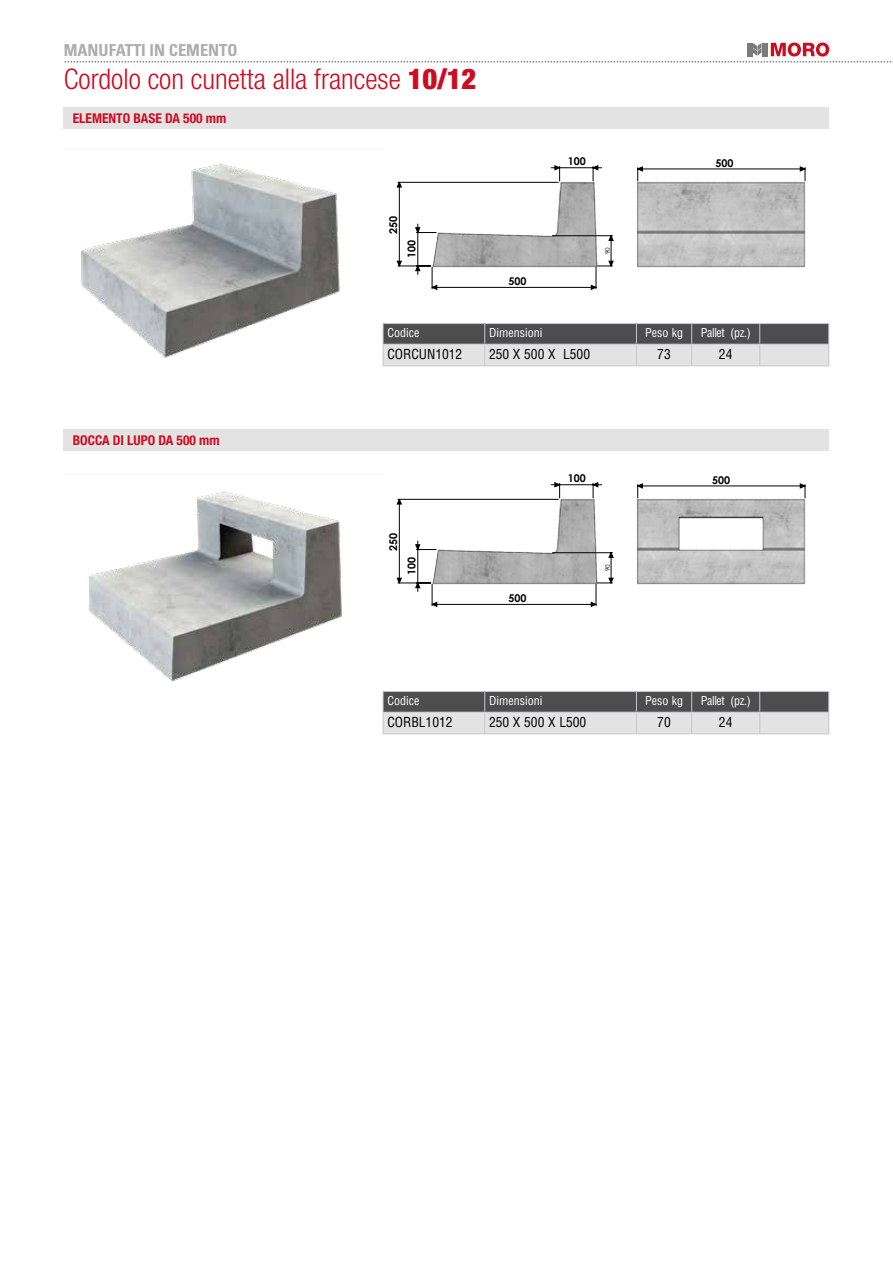
<style>
.page{position:relative;width:893px;height:1263px;background:#fff}
.page>*{position:absolute;margin:0;border:0;box-sizing:border-box;transform-origin:0 0}
.t1{font:300 condensed 28.5px "Helvetica Neue LT Std";color:#ce0c21}
.t2{font:700 condensed 16.5px "Univers LT Std";color:#adadad}
.t3{font:condensed 13.5px "Helvetica LT Std";color:#000}
.t4{font:700 condensed 13.5px "Helvetica Neue LT Std";color:#ce0c21}
.t5{font:condensed 12px "Helvetica LT Std";color:#fff}
.t6{font:condensed 12px "Helvetica LT Std";letter-spacing:-.03em;color:#fff}
.t7{font:700 10.65px "Century Gothic";color:#000}
.t8{font:6.3px "Century Gothic";color:#000}
.s1{font-weight:900}
</style>
<div class="page">
<div style="left:64px;top:429px;width:765px;height:22px;background:#e3e3e3"></div>
<div style="left:64px;top:108px;width:765px;height:21px;background:#e3e3e3"></div>
<hr style="left:383px;top:323px;width:102px;height:1px;background:#c6c7c8">
<hr style="left:485px;top:323px;width:151px;height:1px;background:#c6c7c8">
<hr style="left:636px;top:323px;width:56px;height:1px;background:#c6c7c8">
<hr style="left:692px;top:323px;width:68px;height:1px;background:#c6c7c8">
<hr style="left:760px;top:323px;width:69px;height:1px;background:#c6c7c8">
<svg style="left:383px;top:324px;width:446px;height:41px;background:#9a9a9b"></svg>
<hr style="left:383px;top:365px;width:102px;height:1px;background:#c6c7c8">
<hr style="left:485px;top:365px;width:151px;height:1px;background:#c6c7c8">
<hr style="left:636px;top:365px;width:56px;height:1px;background:#c6c7c8">
<hr style="left:692px;top:365px;width:68px;height:1px;background:#c6c7c8">
<hr style="left:760px;top:365px;width:69px;height:1px;background:#c6c7c8">
<svg style="left:383px;top:691px;width:446px;height:42px;background:#9b9b9c"></svg>
<hr style="left:383px;top:733px;width:102px;height:1px;background:#c6c7c8">
<hr style="left:485px;top:733px;width:151px;height:1px;background:#c6c7c8">
<hr style="left:636px;top:733px;width:56px;height:1px;background:#c6c7c8">
<hr style="left:692px;top:733px;width:68px;height:1px;background:#c6c7c8">
<hr style="left:760px;top:733px;width:69px;height:1px;background:#c6c7c8">
<svg style="left:64px;top:43px;width:829px;height:20px"></svg>
<img style="left:81px;top:164px;width:302px;height:202px">
<img style="left:88px;top:492px;width:295px;height:221px">
<svg style="left:396px;top:165px;width:410px;height:125px"></svg>
<svg style="left:396px;top:482px;width:410px;height:125px"></svg>
<p class="t2" style="left:64px;top:40px;width:175px">MANUFATTI IN CEMENTO</p>
<h1 class="t1" style="left:64px;top:63px;width:414px">Cordolo con cunetta alla francese <span class="s1">10/12</span></h1>
<p class="t4" style="left:73px;top:110px;width:155px">ELEMENTO BASE DA 500 mm</p>
<p class="t4" style="left:73px;top:432px;width:148px">BOCCA DI LUPO DA 500 mm</p>
<p class="t7" style="left:385px;top:234px;width:19px;rotate:-90deg">250</p>
<p class="t7" style="left:403px;top:258px;width:19px;rotate:-90deg">100</p>
<p class="t7" style="left:509px;top:273px;width:19px">500</p>
<p class="t7" style="left:568px;top:153px;width:19px">100</p>
<p class="t8" style="left:603px;top:254px;width:8px;rotate:-90deg">90</p>
<p class="t7" style="left:716px;top:155px;width:19px">500</p>
<p class="t5" style="left:387px;top:325px;width:33px">Codice</p>
<p class="t5" style="left:489px;top:325px;width:55px">Dimensioni</p>
<p class="t5" style="left:645px;top:325px;width:39px">Peso kg</p>
<p class="t6" style="left:701px;top:325px;width:51px">Pallet (pz.)</p>
<p class="t3" style="left:387px;top:345px;width:77px">CORCUN1012</p>
<p class="t3" style="left:489px;top:345px;width:103px">250 X 500 X L500</p>
<p class="t3" style="left:657px;top:345px;width:15px">73</p>
<p class="t3" style="left:719px;top:345px;width:15px">24</p>
<p class="t7" style="left:385px;top:551px;width:19px;rotate:-90deg">250</p>
<p class="t7" style="left:403px;top:575px;width:19px;rotate:-90deg">100</p>
<p class="t7" style="left:509px;top:590px;width:19px">500</p>
<p class="t7" style="left:568px;top:470px;width:19px">100</p>
<p class="t8" style="left:603px;top:571px;width:8px;rotate:-90deg">90</p>
<p class="t7" style="left:712px;top:472px;width:19px">500</p>
<p class="t5" style="left:387px;top:693px;width:33px">Codice</p>
<p class="t5" style="left:489px;top:693px;width:55px">Dimensioni</p>
<p class="t5" style="left:645px;top:693px;width:39px">Peso kg</p>
<p class="t6" style="left:701px;top:693px;width:51px">Pallet (pz.)</p>
<p class="t3" style="left:387px;top:713px;width:67px">CORBL1012</p>
<p class="t3" style="left:489px;top:713px;width:99px">250 X 500 X L500</p>
<p class="t3" style="left:657px;top:713px;width:15px">70</p>
<p class="t3" style="left:719px;top:713px;width:15px">24</p>
</div>
